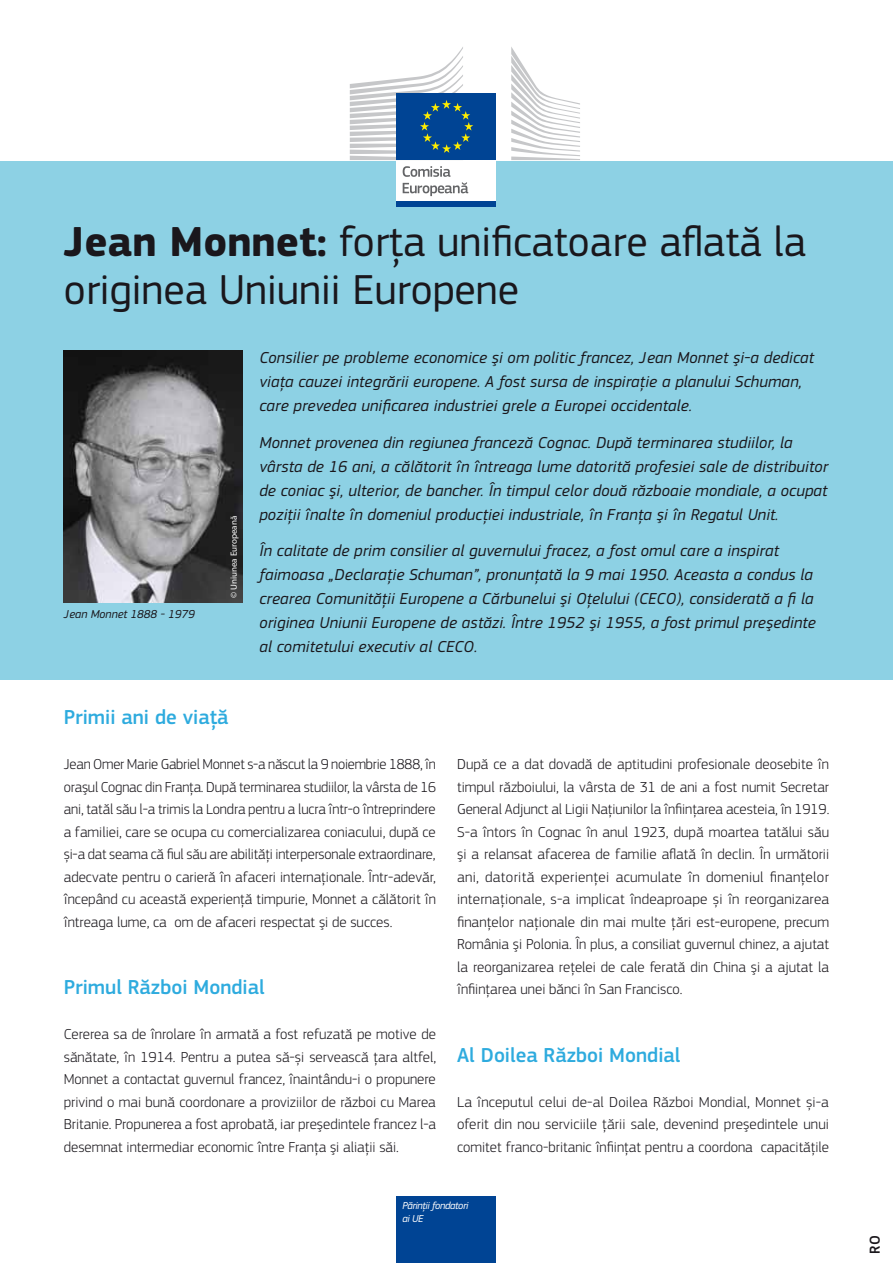
<style>
.page{position:relative;width:893px;height:1263px;background:#fff}
.page>*{position:absolute;margin:0;border:0;box-sizing:border-box;transform-origin:0 0}
.t1{font:43.5px/48px "EC Square Sans Pro";color:#1a171c}
.t2{font:500 21px "EC Square Sans Pro";color:#2eabde}
.t3{font:italic 16.5px/24px "EC Square Sans Pro";letter-spacing:.01em;color:#1a171c}
.t4{font:300 15px/22.5px "EC Square Sans Pro";color:#1a171c;text-align:justify}
.t5{font:500 15px "EC Square Sans Pro";color:#1a171c}
.t6{font:italic 12px "EC Square Sans Pro";color:#1a171c}
.t7{font:italic 10.5px/12.6px "EC Square Sans Pro";letter-spacing:-.03em;color:#fff}
.t8{font:9px "Myriad Pro";color:#fff}
.s1{font-weight:700}
</style>
<div class="page">
<div style="left:397px;top:1196px;width:99px;height:67px;background:#004494"></div>
<div style="left:0;top:160px;width:893px;height:519px;background:#8dd1e4"></div>
<img style="left:63px;top:350px;width:179px;height:252px">
<div style="left:397px;top:158px;width:99px;height:44px;background:#fff"></div>
<svg style="left:403px;top:166px;width:65px;height:30px"></svg>
<div style="left:397px;top:201px;width:99px;height:6px;background:#004494"></div>
<svg style="left:511px;top:47px;width:69px;height:113px"></svg>
<div style="left:397px;top:94px;width:99px;height:66px;background:#004494"></div>
<svg style="left:350px;top:47px;width:123px;height:113px"></svg>
<h1 class="t1" style="left:64px;top:218px;width:744px"><span class="s1">Jean Monnet:</span> forţa unificatoare aflată la originea Uniunii Europene</h1>
<p class="t6" style="left:64px;top:607px;width:133px">Jean Monnet 1888 - 1979</p>
<p class="t8" style="left:229px;top:598px;width:84px;rotate:-90deg">© Uniunea Europeană</p>
<p class="t3" style="left:259px;top:345px;width:556px">Consilier pe probleme economice şi om politic francez, Jean Monnet şi-a dedicat viaţa cauzei integrării europene. A fost sursa de inspiraţie a planului Schuman, care prevedea unificarea industriei grele a Europei occidentale.</p>
<p class="t3" style="left:259px;top:430px;width:570px">Monnet provenea din regiunea franceză Cognac. După terminarea studiilor, la vârsta de 16 ani, a călătorit în întreaga lume datorită profesiei sale de distribuitor de coniac şi, ulterior, de bancher. În timpul celor două războaie mondiale, a ocupat poziţii înalte în domeniul producţiei industriale, în Franţa şi în Regatul Unit.</p>
<p class="t3" style="left:259px;top:539px;width:558px">În calitate de prim consilier al guvernului fracez, a fost omul care a inspirat faimoasa „Declaraţie Schuman”, pronunţată la 9 mai 1950. Aceasta a condus la crearea Comunităţii Europene a Cărbunelui şi Oţelului (CECO), considerată a fi la originea Uniunii Europene de astăzi. Între 1952 şi 1955, a fost primul preşedinte al comitetului executiv al CECO.</p>
<h2 class="t2" style="left:64px;top:705px;width:166px">Primii ani de viață</h2>
<p class="t4" style="left:64px;top:753px;width:374px">Jean Omer Marie Gabriel Monnet s-a născut la 9 noiembrie 1888, în oraşul Cognac din Franţa. După terminarea studiilor, la vârsta de 16 ani, tatăl său l-a trimis la Londra pentru a lucra într-o întreprindere a familiei, care se ocupa cu comercializarea coniacului, după ce și-a dat seama că fiul său are abilităţi interpersonale extraordinare, adecvate pentru o carieră în afaceri internaționale. Într-adevăr, începând cu această experienţă timpurie, Monnet a călătorit în întreaga lume, ca om de afaceri respectat şi de succes.</p>
<h2 class="t2" style="left:64px;top:975px;width:202px">Primul Război Mondial</h2>
<p class="t4" style="left:64px;top:1023px;width:374px">Cererea sa de înrolare în armată a fost refuzată pe motive de sănătate, în 1914. Pentru a putea să-și servească ţara altfel, Monnet a contactat guvernul francez, înaintându-i o propunere privind o mai bună coordonare a proviziilor de război cu Marea Britanie. Propunerea a fost aprobată, iar preşedintele francez l-a desemnat intermediar economic între Franţa şi aliaţii săi.</p>
<p class="t4" style="left:457px;top:753px;width:374px">După ce a dat dovadă de aptitudini profesionale deosebite în timpul războiului, la vârsta de 31 de ani a fost numit Secretar General Adjunct al Ligii Naţiunilor la înființarea acesteia, în 1919.<br>S-a întors în Cognac în anul 1923, după moartea tatălui său şi a relansat afacerea de familie aflată în declin. În următorii ani, datorită experienţei acumulate în domeniul finanţelor internaţionale, s-a implicat îndeaproape și în reorganizarea finanţelor naţionale din mai multe ţări est-europene, precum România şi Polonia. În plus, a consiliat guvernul chinez, a ajutat la reorganizarea reţelei de cale ferată din China şi a ajutat la înfiinţarea unei bănci în San Francisco.</p>
<h2 class="t2" style="left:457px;top:1042px;width:225px">Al Doilea Război Mondial</h2>
<p class="t4" style="left:457px;top:1090px;width:374px">La începutul celui de-al Doilea Război Mondial, Monnet și-a oferit din nou serviciile ţării sale, devenind preşedintele unui comitet franco-britanic înfiinţat pentru a coordona capacităţile</p>
<p class="t7" style="left:402px;top:1199px;width:68px">Părinții fondatori ai UE</p>
<p class="t5" style="left:866px;top:1254px;width:20px;rotate:-90deg">RO</p>
</div>
